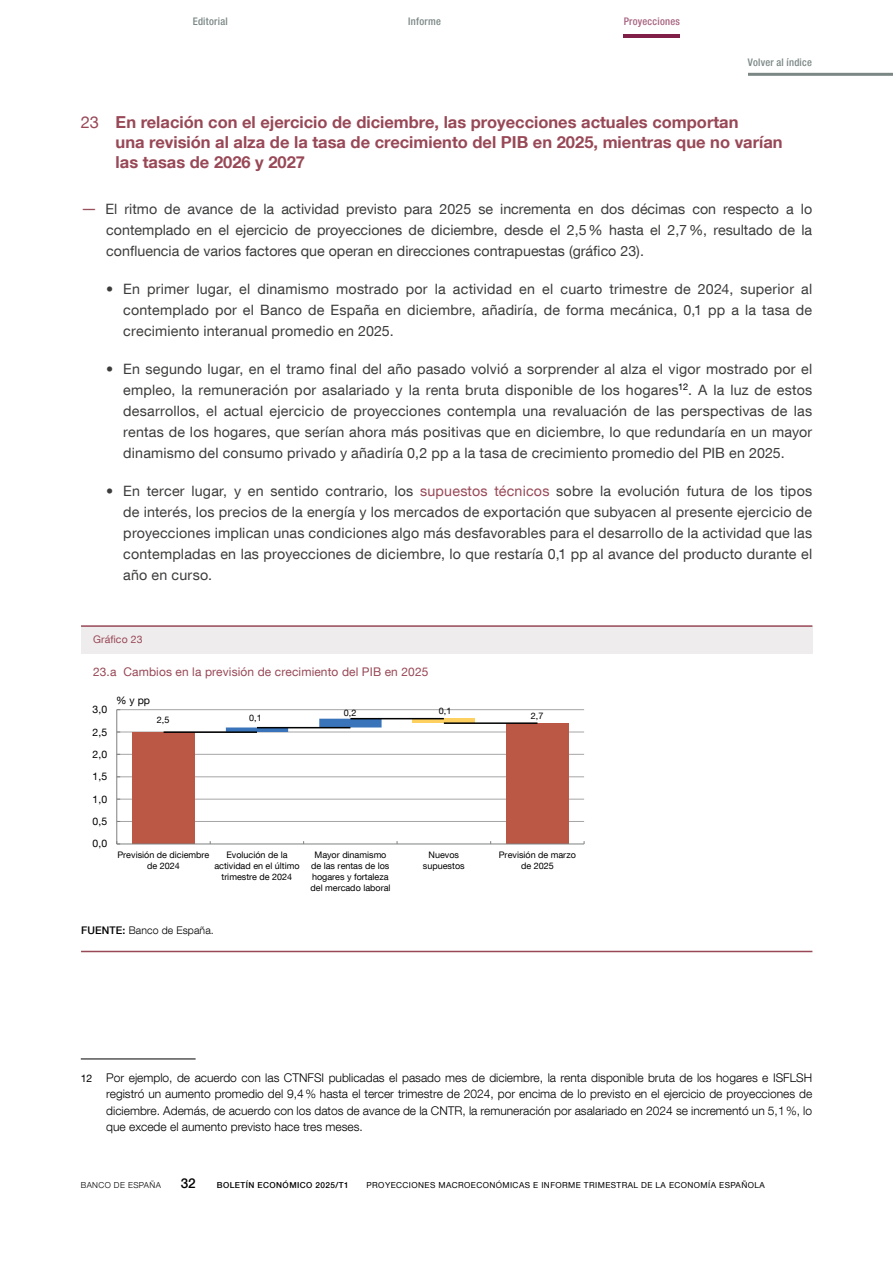
<style>
.page{position:relative;width:893px;height:1263px;background:#fff}
.page>*{position:absolute;margin:0;border:0;box-sizing:border-box;transform-origin:0 0}
.Ladillo_Ficha{font:700 16.5px/19.8px "Bd E Neue Helvetica";color:#984856}
.Texto_ficha_Bullets{font:14.25px/21px "Bd E Neue Helvetica";letter-spacing:.015em;color:#3c3c3b;text-align:justify}
.t1{font:500 13.5px "Bd E Neue Helvetica";color:#000}
.Citas_10_fichas{font:300 12px/16.5px "Bd E Neue Helvetica";color:#000;text-align:justify}
.t2{font:12px "Bd E Neue Helvetica";letter-spacing:.01em;color:#984856}
.t3{font:500 condensed 10.5px "Bd E Neue Helvetica";letter-spacing:.025em;color:#7a8785}
.t4{font:10.5px "Bd E Neue Helvetica";color:#000}
.t5{font:300 10.5px "Bd E Neue Helvetica";letter-spacing:.01em;color:#000}
.t6{font:500 condensed 10.5px "Bd E Neue Helvetica";letter-spacing:.025em;color:#a6627e}
.t7{font:10.5px "Bd E Neue Helvetica";letter-spacing:.01em;color:#984856}
.t8{font:9px/10.8px "Bd E Neue Helvetica";color:#000;text-align:center}
.t9{font:8.25px "Bd E Neue Helvetica";letter-spacing:.05em;color:#000}
.t10{font:500 8.25px "Bd E Neue Helvetica";letter-spacing:.05em;color:#000}
.t11{font:300 8.25px "Bd E Neue Helvetica";letter-spacing:.05em;color:#000}
.s1{font-weight:400}
.s2{font-size:16.5px;color:#9b515d}
.s3{color:#984856}
.s4{font-weight:500}
.s5{font-weight:400;font-size:10.5px}
</style>
<div class="page">
<hr style="left:748px;top:73px;width:145px;height:3px;background:#7a8785">
<hr style="left:624px;top:34px;width:56px;height:4px;background:#801f47">
<hr style="left:81px;top:1058px;width:115px;height:1px;background:#000">
<hr style="left:81px;top:951px;width:731px;height:1px;background:#984856">
<div style="left:81px;top:626px;width:731px;height:28px;background:#efeced"></div>
<hr style="left:81px;top:625px;width:731px;height:2px;background:#984856">
<hr style="left:117px;top:821px;width:467px;height:1px;background:#a6a5a5">
<hr style="left:117px;top:799px;width:467px;height:1px;background:#a6a5a5">
<hr style="left:117px;top:776px;width:467px;height:1px;background:#a6a5a5">
<hr style="left:117px;top:754px;width:467px;height:1px;background:#a6a5a5">
<hr style="left:117px;top:732px;width:467px;height:1px;background:#a6a5a5">
<hr style="left:117px;top:709px;width:467px;height:1px;background:#a6a5a5">
<div style="left:132px;top:732px;width:63px;height:112px;background:#ba5745"></div>
<div style="left:506px;top:723px;width:63px;height:121px;background:#ba5745"></div>
<hr style="left:413px;top:719px;width:62px;height:4px;background:#fed060">
<svg style="left:226px;top:719px;width:156px;height:13px"></svg>
<hr style="left:116px;top:710px;width:1px;height:134px;background:#7f8080">
<hr style="left:117px;top:843px;width:467px;height:1px;background:#7f8080">
<hr style="left:164px;top:731px;width:93px;height:2px;background:#010202">
<hr style="left:257px;top:727px;width:93px;height:1px;background:#010202">
<hr style="left:350px;top:718px;width:94px;height:1px;background:#010202">
<hr style="left:444px;top:722px;width:93px;height:2px;background:#010202">
<p class="t3" style="left:193px;top:15px;width:37px">Editorial</p>
<p class="t3" style="left:408px;top:15px;width:34px">Informe</p>
<p class="t6" style="left:624px;top:15px;width:58px">Proyecciones</p>
<p class="t3" style="left:748px;top:56px;width:65px">Volver al índice</p>
<h3 class="Ladillo_Ficha" style="left:116px;top:112px;width:668px;text-indent:-35px"><span class="s1">23</span> En relación con el ejercicio de diciembre, las proyecciones actuales comportan<br>una revisión al alza de la tasa de crecimiento del PIB en 2025, mientras que no varían las tasas de 2026 y 2027</h3>
<p class="Texto_ficha_Bullets" style="left:106px;top:198px;width:707px;text-indent:-26px"><span class="s2">—</span> El ritmo de avance de la actividad previsto para 2025 se incrementa en dos décimas con respecto a lo contemplado en el ejercicio de proyecciones de diciembre, desde el 2,5% hasta el 2,7%, resultado de la confluencia de varios factores que operan en direcciones contrapuestas (gráfico 23).</p>
<p class="Texto_ficha_Bullets" style="left:123px;top:278px;width:690px;text-indent:-17px">• En primer lugar, el dinamismo mostrado por la actividad en el cuarto trimestre de 2024, superior al contemplado por el Banco de España en diciembre, añadiría, de forma mecánica, 0,1 pp a la tasa de crecimiento interanual promedio en 2025.</p>
<p class="Texto_ficha_Bullets" style="left:123px;top:358px;width:690px;text-indent:-17px">• En segundo lugar, en el tramo final del año pasado volvió a sorprender al alza el vigor mostrado por el empleo, la remuneración por asalariado y la renta bruta disponible de los hogares<sup>12</sup>. A la luz de estos desarrollos, el actual ejercicio de proyecciones contempla una revaluación de las perspectivas de las rentas de los hogares, que serían ahora más positivas que en diciembre, lo que redundaría en un mayor dinamismo del consumo privado y añadiría 0,2 pp a la tasa de crecimiento promedio del PIB en 2025.</p>
<p class="Texto_ficha_Bullets" style="left:123px;top:480px;width:690px;text-indent:-17px">• En tercer lugar, y en sentido contrario, los <span class="s3">supuestos técnicos</span> sobre la evolución futura de los tipos de interés, los precios de la energía y los mercados de exportación que subyacen al presente ejercicio de proyecciones implican unas condiciones algo más desfavorables para el desarrollo de la actividad que las contempladas en las proyecciones de diciembre, lo que restaría 0,1 pp al avance del producto durante el año en curso.</p>
<p class="t7" style="left:93px;top:633px;width:51px">Gráfico 23</p>
<p class="t2" style="left:93px;top:665px;width:337px">23.a Cambios en la previsión de crecimiento del PIB en 2025</p>
<p class="t4" style="left:93px;top:703px;width:16px">3,0</p>
<p class="t4" style="left:93px;top:725px;width:16px">2,5</p>
<p class="t4" style="left:93px;top:748px;width:16px">2,0</p>
<p class="t4" style="left:93px;top:770px;width:16px">1,5</p>
<p class="t4" style="left:93px;top:792px;width:16px">1,0</p>
<p class="t4" style="left:93px;top:815px;width:16px">0,5</p>
<p class="t4" style="left:93px;top:837px;width:16px">0,0</p>
<p class="t4" style="left:116px;top:694px;width:35px">%ypp</p>
<p class="t8" style="left:157px;top:714px;width:14px">2,5</p>
<p class="t8" style="left:249px;top:712px;width:14px">0,1</p>
<p class="t8" style="left:344px;top:707px;width:14px">0,2</p>
<p class="t8" style="left:439px;top:705px;width:14px">0,1</p>
<p class="t8" style="left:531px;top:710px;width:14px">2,7</p>
<p class="t8" style="left:117px;top:849px;width:93px">Previsión de diciembre de 2024</p>
<p class="t8" style="left:214px;top:849px;width:87px">Evolución de la actividad en el último trimestre de 2024</p>
<p class="t8" style="left:310px;top:849px;width:81px">Mayor dinamismo de las rentas de los hogares y fortaleza del mercado laboral</p>
<p class="t8" style="left:423px;top:849px;width:43px">Nuevos supuestos</p>
<p class="t8" style="left:499px;top:849px;width:78px">Previsión de marzo de 2025</p>
<p class="t5" style="left:81px;top:924px;width:134px"><span class="s4">FUENTE:</span> Banco de España.</p>
<p class="Citas_10_fichas" style="left:106px;top:1069px;width:707px;text-indent:-26px"><span class="s5">12</span> Por ejemplo, de acuerdo con las CTNFSI publicadas el pasado mes de diciembre, la renta disponible bruta de los hogares e ISFLSH registró un aumento promedio del 9,4% hasta el tercer trimestre de 2024, por encima de lo previsto en el ejercicio de proyecciones de diciembre. Además, de acuerdo con los datos de avance de la CNTR, la remuneración por asalariado en 2024 se incrementó un 5,1%, lo que excede el aumento previsto hace tres meses.</p>
<p class="t11" style="left:81px;top:1180px;width:82px">BANCO DE ESPAÑA</p>
<p class="t1" style="left:181px;top:1175px;width:16px">32</p>
<p class="t10" style="left:217px;top:1180px;width:133px">BOLETÍN ECONÓMICO 2025/T1</p>
<p class="t9" style="left:366px;top:1180px;width:400px">PROYECCIONES MACROECONÓMICAS E INFORME TRIMESTRAL DE LA ECONOMÍA ESPAÑOLA</p>
</div>
